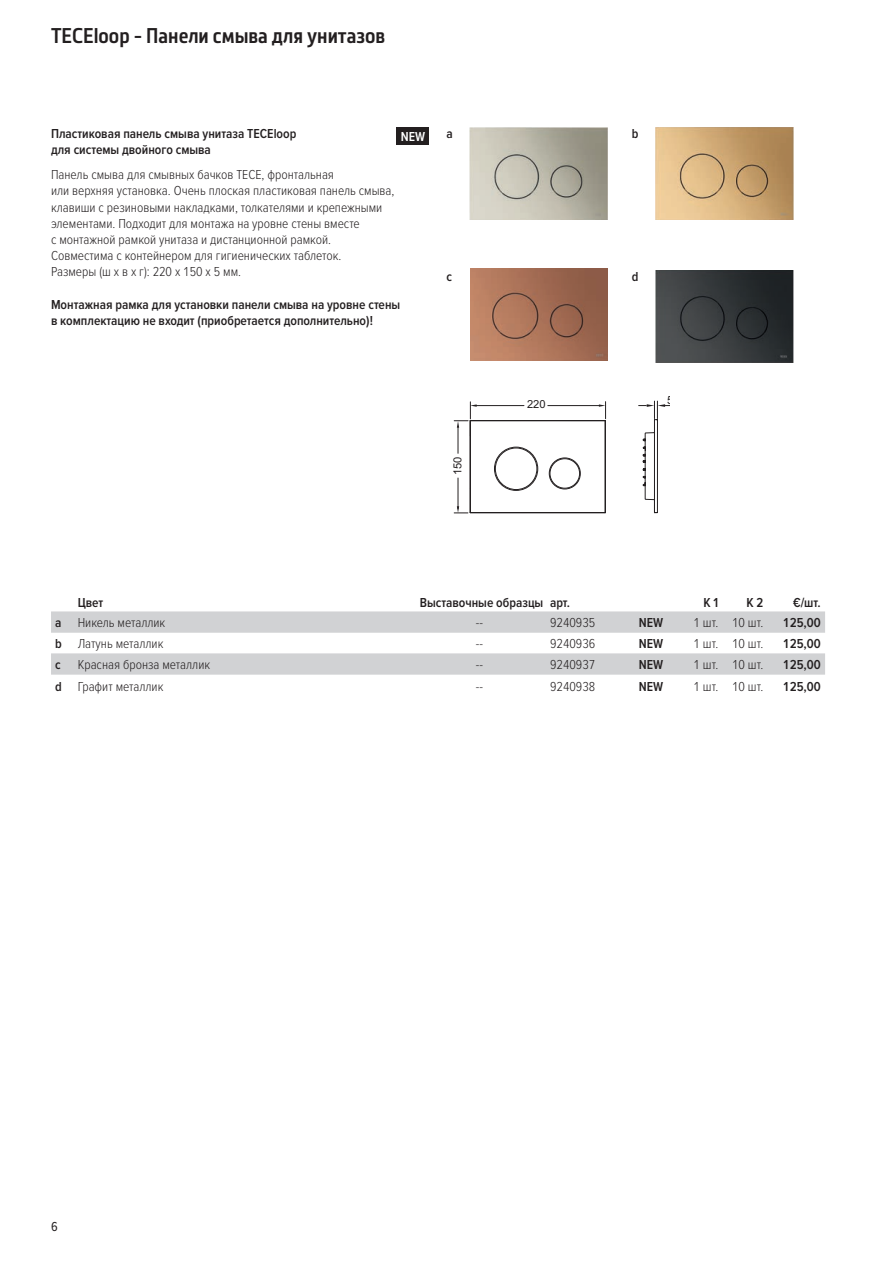
<style>
.page{position:relative;width:893px;height:1263px;background:#fff}
.page>*{position:absolute;margin:0;border:0;box-sizing:border-box;transform-origin:0 0}
.t1{font:600 condensed 21px "Metronic Pro";color:#231f20}
.t2{font:300 13.5px/16.2px "Proxima Nova Cond";color:#231f20}
.t3{font:600 13.5px/16.2px "Proxima Nova Cond";color:#231f20}
.t4{font:600 13.5px "Proxima Nova Cond";color:#fff}
.t5{font:13.5px "Proxima Nova Cond";color:#231f20}
.t6{font:11.25px "Arial";color:#231f20}
.t7{font:11.1px "Arial";color:#231f20}
.s1{font-weight:600}
</style>
<div class="page">
<svg style="left:51px;top:611px;width:774px;height:64px;fill:#d1d2d4"></svg>
<div style="left:397px;top:128px;width:32px;height:17px;background:#231f20"></div>
<img style="left:470px;top:128px;width:137px;height:92px">
<img style="left:656px;top:128px;width:137px;height:92px">
<img style="left:470px;top:268px;width:138px;height:92px">
<img style="left:656px;top:270px;width:137px;height:92px">
<svg style="left:454px;top:402px;width:152px;height:112px"></svg>
<hr style="left:476px;top:405px;width:48px;height:1px;background:#231f20">
<svg style="left:639px;top:401px;width:30px;height:112px"></svg>
<h1 class="t1" style="left:51px;top:22px;width:336px">TECEloop - Панели смыва для унитазов</h1>
<p class="t3" style="left:51px;top:125px;width:247px">Пластиковая панель смыва унитаза TECEloop для системы двойного смыва</p>
<p class="t2" style="left:51px;top:166px;width:345px">Панель смыва для смывных бачков TECE, фронтальная<br>или верхняя установка. Очень плоская пластиковая панель смыва, клавиши с резиновыми накладками, толкателями и крепежными элементами. Подходит для монтажа на уровне стены вместе<br>с монтажной рамкой унитаза и дистанционной рамкой.<br>Совместима с контейнером для гигиенических таблеток.<br>Размеры (ш х в х г): 220 x 150 x 5 мм.</p>
<p class="t3" style="left:51px;top:296px;width:351px">Монтажная рамка для установки панели смыва на уровне стены в комплектацию не входит (приобретается дополнительно)!</p>
<p class="t4" style="left:401px;top:127px;width:26px">NEW</p>
<p class="t3" style="left:446px;top:125px;width:8px">a</p>
<p class="t3" style="left:632px;top:125px;width:8px">b</p>
<p class="t3" style="left:446px;top:268px;width:7px">c</p>
<p class="t3" style="left:632px;top:268px;width:8px">d</p>
<p class="t7" style="left:451px;top:475px;width:20px;rotate:-90deg">150</p>
<p class="t7" style="left:527px;top:398px;width:20px">220</p>
<p class="t6" style="left:667px;top:393px;width:8px">5</p>
<p class="t3" style="left:78px;top:594px;width:27px">Цвет</p>
<p class="t3" style="left:420px;top:594px;width:152px">Выставочные образцы арт.</p>
<p class="t3" style="left:703px;top:594px;width:16px">K 1</p>
<p class="t3" style="left:746px;top:594px;width:18px">K 2</p>
<p class="t3" style="left:793px;top:594px;width:29px">€/шт.</p>
<p class="t2" style="left:55px;top:614px;width:112px"><span class="s1">a</span> Никель металлик</p>
<p class="t2" style="left:476px;top:614px;width:9px">--</p>
<p class="t2" style="left:550px;top:614px;width:47px">9240935</p>
<p class="t3" style="left:639px;top:614px;width:26px">NEW</p>
<p class="t2" style="left:694px;top:614px;width:71px">1 шт. 10 шт.</p>
<p class="t3" style="left:783px;top:614px;width:40px">125,00</p>
<p class="t2" style="left:55px;top:635px;width:110px"><span class="s1">b</span> Латунь металлик</p>
<p class="t2" style="left:476px;top:635px;width:9px">--</p>
<p class="t2" style="left:550px;top:635px;width:47px">9240936</p>
<p class="t3" style="left:639px;top:635px;width:26px">NEW</p>
<p class="t2" style="left:694px;top:635px;width:71px">1 шт. 10 шт.</p>
<p class="t3" style="left:783px;top:635px;width:40px">125,00</p>
<p class="t2" style="left:55px;top:656px;width:156px"><span class="s1">c</span> Красная бронза металлик</p>
<p class="t2" style="left:476px;top:656px;width:9px">--</p>
<p class="t2" style="left:550px;top:656px;width:47px">9240937</p>
<p class="t3" style="left:639px;top:656px;width:26px">NEW</p>
<p class="t2" style="left:694px;top:656px;width:71px">1 шт. 10 шт.</p>
<p class="t3" style="left:783px;top:656px;width:40px">125,00</p>
<p class="t2" style="left:55px;top:677px;width:110px"><span class="s1">d</span> Графит металлик</p>
<p class="t2" style="left:476px;top:677px;width:9px">--</p>
<p class="t2" style="left:550px;top:677px;width:47px">9240938</p>
<p class="t3" style="left:639px;top:678px;width:26px">NEW</p>
<p class="t2" style="left:694px;top:677px;width:71px">1 шт. 10 шт.</p>
<p class="t3" style="left:783px;top:678px;width:40px">125,00</p>
<p class="t5" style="left:51px;top:1217px;width:8px">6</p>
</div>
